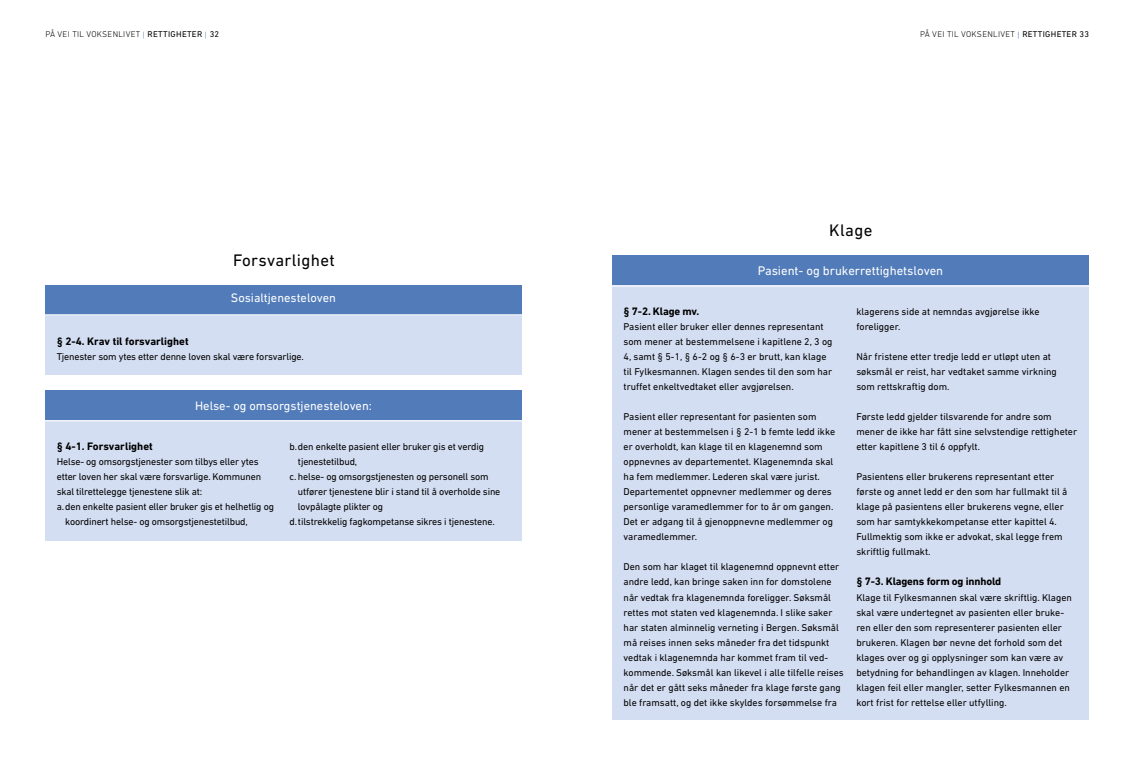
<style>
.page{position:relative;width:1134px;height:766px;background:#fff}
.page>*{position:absolute;margin:0;border:0;box-sizing:border-box;transform-origin:0 0}
.t1{font:17px "DIN Next LT Pro";letter-spacing:.02em;color:#000}
.t2{font:12.8px "DIN Next LT Pro";color:#fff}
.t3{font:12.5px "DIN Next LT Pro";color:#fff}
.t4{font:700 11px "DIN Next LT Pro";letter-spacing:-.005em;color:#000}
.t5{font:10px/15px "DIN Next LT Pro";color:#000}
.t6{font:300 8.5px "DIN Next LT Pro";letter-spacing:.035em;color:#000}
.s1{font-family:"Scout";color:#517bb9}
.s2{font-weight:400}
</style>
<div class="page">
<div style="left:45px;top:285px;width:477px;height:30px;background:#517bb9"></div>
<div style="left:45px;top:390px;width:477px;height:30px;background:#517bb9"></div>
<div style="left:45px;top:315px;width:477px;height:60px;background:#d4def2"></div>
<div style="left:45px;top:420px;width:477px;height:120px;background:#d4def2"></div>
<hr style="left:0;top:314px;width:550px;height:1px;background:#fff">
<hr style="left:0;top:420px;width:550px;height:1px;background:#fff">
<div style="left:612px;top:255px;width:476px;height:30px;background:#517bb9"></div>
<div style="left:612px;top:285px;width:476px;height:434px;background:#d4def2"></div>
<hr style="left:589px;top:285px;width:545px;height:1px;background:#fff">
<p class="t6" style="left:45px;top:29px;width:175px">PÅ VEI TIL VOKSENLIVET <span class="s1">|</span> <span class="s2">RETTIGHETER</span> <span class="s1">|</span> <span class="s2">32</span></p>
<p class="t6" style="left:920px;top:29px;width:171px">PÅ VEI TIL VOKSENLIVET <span class="s1">|</span> <span class="s2">RETTIGHETER 33</span></p>
<h1 class="t1" style="left:233px;top:250px;width:103px">Forsvarlighet</h1>
<p class="t3" style="left:231px;top:290px;width:107px">Sosialtjenesteloven</p>
<p class="t4" style="left:57px;top:335px;width:134px">§ 2-4. Krav til forsvarlighet</p>
<p class="t5" style="left:57px;top:349px;width:249px">Tjenester som ytes etter denne loven skal være forsvarlige.</p>
<p class="t3" style="left:195px;top:398px;width:178px">Helse- og omsorgstjenesteloven:</p>
<p class="t4" style="left:57px;top:440px;width:98px">§ 4-1. Forsvarlighet</p>
<p class="t5" style="left:57px;top:454px;width:204px">Helse- og omsorgstjenester som tilbys eller ytes</p>
<p class="t5" style="left:57px;top:469px;width:206px">etter loven her skal være forsvarlige. Kommunen</p>
<p class="t5" style="left:57px;top:484px;width:147px">skal tilrettelegge tjenestene slik at:</p>
<p class="t5" style="left:57px;top:499px;width:219px">a.den enkelte pasient eller bruker gis et helhetlig og</p>
<p class="t5" style="left:65px;top:514px;width:184px">koordinert helse- og omsorgstjenestetilbud,</p>
<p class="t5" style="left:289px;top:439px;width:196px">b.den enkelte pasient eller bruker gis et verdig</p>
<p class="t5" style="left:298px;top:454px;width:61px">tjenestetilbud,</p>
<p class="t5" style="left:289px;top:469px;width:201px">c. helse- og omsorgstjenesten og personell som</p>
<p class="t5" style="left:298px;top:484px;width:204px">utfører tjenestene blir i stand til å overholde sine</p>
<p class="t5" style="left:298px;top:499px;width:87px">lovpålagte plikter og</p>
<p class="t5" style="left:289px;top:514px;width:207px">d.tilstrekkelig fagkompetanse sikres i tjenestene.</p>
<h1 class="t1" style="left:829px;top:220px;width:45px">Klage</h1>
<p class="t2" style="left:758px;top:263px;width:187px">Pasient- og brukerrettighetsloven</p>
<p class="t4" style="left:624px;top:305px;width:77px">§ 7-2. Klage mv.</p>
<p class="t5" style="left:624px;top:319px;width:210px">Pasient eller bruker eller dennes representant som mener at bestemmelsene i kapitlene 2, 3 og 4, samt § 5-1, § 6-2 og § 6-3 er brutt, kan klage til Fylkesmannen. Klagen sendes til den som har truffet enkeltvedtaket eller avgjørelsen.</p>
<p class="t5" style="left:624px;top:409px;width:213px">Pasient eller representant for pasienten som mener at bestemmelsen i § 2-1 b femte ledd ikke er overholdt, kan klage til en klagenemnd som oppnevnes av departementet. Klagenemnda skal ha fem medlemmer. Lederen skal være jurist.<br>Departementet oppnevner medlemmer og deres personlige varamedlemmer for to år om gangen.<br>Det er adgang til å gjenoppnevne medlemmer og varamedlemmer.</p>
<p class="t5" style="left:624px;top:559px;width:222px">Den som har klaget til klagenemnd oppnevnt etter andre ledd, kan bringe saken inn for domstolene når vedtak fra klagenemnda foreligger. Søksmål rettes mot staten ved klagenemnda. I slike saker har staten alminnelig verneting i Bergen. Søksmål må reises innen seks måneder fra det tidspunkt vedtak i klagenemnda har kommet fram til ved&shy;kommende. Søksmål kan likevel i alle tilfelle reises når det er gått seks måneder fra klage første gang ble framsatt, og det ikke skyldes forsømmelse fra</p>
<p class="t5" style="left:856px;top:304px;width:185px">klagerens side at nemndas avgjørelse ikke foreligger.</p>
<p class="t5" style="left:856px;top:349px;width:202px">Når fristene etter tredje ledd er utløpt uten at søksmål er reist, har vedtaket samme virkning som rettskraftig dom.</p>
<p class="t5" style="left:856px;top:409px;width:222px">Første ledd gjelder tilsvarende for andre som mener de ikke har fått sine selvstendige rettigheter etter kapitlene 3 til 6 oppfylt.</p>
<p class="t5" style="left:856px;top:469px;width:212px">Pasientens eller brukerens representant etter første og annet ledd er den som har fullmakt til å klage på pasientens eller brukerens vegne, eller som har samtykkekompetanse etter kapittel 4.<br>Fullmektig som ikke er advokat, skal legge frem skriftlig fullmakt.</p>
<p class="t4" style="left:856px;top:575px;width:146px">§ 7-3. Klagens form og innhold</p>
<p class="t5" style="left:856px;top:589px;width:217px">Klage til Fylkesmannen skal være skriftlig. Klagen skal være undertegnet av pasienten eller bruke&shy;ren eller den som representerer pasienten eller brukeren. Klagen bør nevne det forhold som det klages over og gi opplysninger som kan være av betydning for behandlingen av klagen. Inneholder klagen feil eller mangler, setter Fylkesmannen en kort frist for rettelse eller utfylling.</p>
</div>
